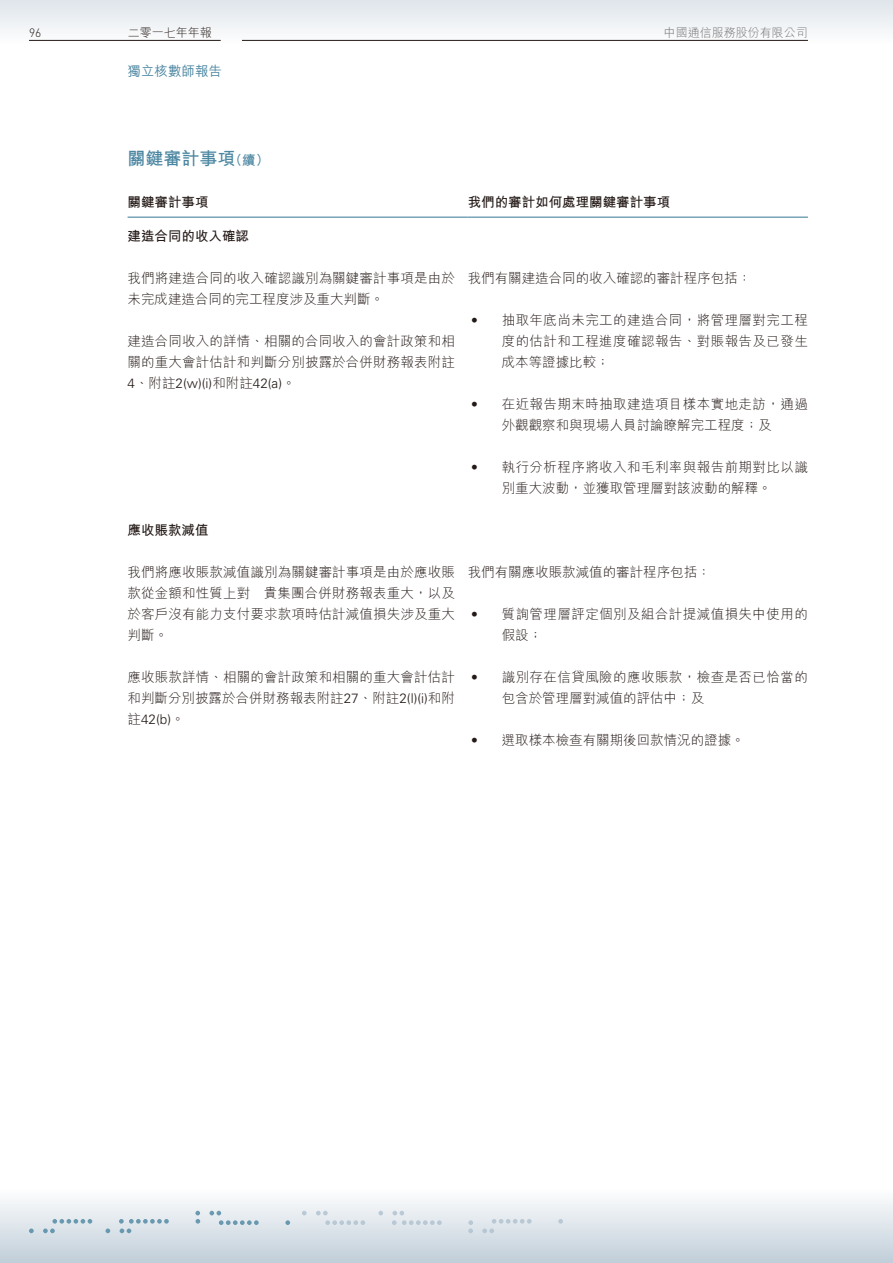
<style>
.page{position:relative;width:893px;height:1263px;background:#fff}
.page>*{position:absolute;margin:0;border:0;box-sizing:border-box;transform-origin:0 0}
.t1{font:700 18px "M Hei HK";color:#4b86a1}
.t2{font:300 13.5px/21px "M Hei HK";letter-spacing:.01em;color:#231916}
.t3{font:300 13.5px/21px "M Hei HK";letter-spacing:.03em;color:#231916;text-align:center}
.t4{font:700 13.5px "M Hei HK";color:#231916}
.t5{font:300 13.5px "Univers LT Std";color:#231916}
.t6{font:500 13.5px "M Hei HK";color:#4b86a1}
.t7{font:300 12px "M Hei HK";color:#727272}
.t8{font:300 12px "M Hei HK";color:#231916}
.t9{font:300 12px "DIN Pro";color:#231916}
.s1{font-size:13.5px}
.s2{font-family:"M Hei HK"}
.s3{font-family:"Univers LT Std"}
</style>
<div class="page">
<div style="left:0;top:0;width:893px;height:51px;background:linear-gradient(to bottom,#dfe5eb,#fff)"></div>
<div style="left:0;top:1178px;width:893px;height:85px;background:linear-gradient(to bottom,#fff,#c1ced9)"></div>
<svg style="left:43px;top:1219px;width:49px;height:14px"></svg>
<svg style="left:29px;top:1228px;width:5px;height:5px"></svg>
<svg style="left:119px;top:1219px;width:50px;height:14px"></svg>
<svg style="left:106px;top:1228px;width:4px;height:5px"></svg>
<svg style="left:209px;top:1211px;width:50px;height:14px"></svg>
<svg style="left:195px;top:1211px;width:5px;height:12px"></svg>
<svg style="left:285px;top:1220px;width:5px;height:5px"></svg>
<svg style="left:316px;top:1211px;width:49px;height:14px"></svg>
<svg style="left:302px;top:1211px;width:5px;height:4px"></svg>
<svg style="left:392px;top:1211px;width:50px;height:14px"></svg>
<svg style="left:378px;top:1211px;width:5px;height:4px"></svg>
<svg style="left:482px;top:1219px;width:50px;height:14px"></svg>
<svg style="left:468px;top:1220px;width:5px;height:13px"></svg>
<svg style="left:558px;top:1219px;width:5px;height:4px"></svg>
<hr style="left:29px;top:40px;width:192px;height:1px;background:#231916">
<hr style="left:242px;top:40px;width:566px;height:1px;background:#231916">
<hr style="left:128px;top:217px;width:340px;height:1px;background:#4b86a1">
<hr style="left:468px;top:217px;width:340px;height:1px;background:#4b86a1">
<p class="t9" style="left:29px;top:24px;width:14px">96</p>
<p class="t8" style="left:128px;top:24px;width:85px">二零一七年年報</p>
<p class="t7" style="left:664px;top:24px;width:145px">中國通信服務股份有限公司</p>
<p class="t6" style="left:128px;top:61px;width:96px">獨立核數師報告</p>
<h1 class="t1" style="left:128px;top:145px;width:143px">關鍵審計事項<span class="s1">（續）</span></h1>
<p class="t4" style="left:128px;top:193px;width:82px">關鍵審計事項</p>
<p class="t4" style="left:468px;top:193px;width:204px">我們的審計如何處理關鍵審計事項</p>
<p class="t4" style="left:128px;top:226px;width:123px">建造合同的收入確認</p>
<p class="t2" style="left:128px;top:267px;width:329px">我們將建造合同的收入確認識別為關鍵審計事項是由於未完成建造合同的完工程度涉及重大判斷。</p>
<p class="t2" style="left:128px;top:330px;width:329px">建造合同收入的詳情、相關的合同收入的會計政策和相關的重大會計估計和判斷分別披露於合併財務報表附註</p>
<p class="t5" style="left:128px;top:375px;width:170px">4<span class="s2">、附註</span>2(w)(i)<span class="s2">和附註</span>42(a)<span class="s2">。</span></p>
<p class="t2" style="left:468px;top:267px;width:285px">我們有關建造合同的收入確認的審計程序包括：</p>
<p class="t2" style="left:502px;top:309px;width:308px;text-align:justify;text-indent:-31px"><span class="s3">•</span> 抽取年底尚未完工的建造合同，將管理層對完工程度的估計和工程進度確認報告、對賬報告及已發生成本等證據比較；</p>
<p class="t3" style="left:471px;top:393px;width:338px"><span class="s3">•</span> 在近報告期末時抽取建造項目樣本實地走訪，通過外觀觀察和與現場人員討論瞭解完工程度；及</p>
<p class="t3" style="left:471px;top:456px;width:338px"><span class="s3">•</span> 執行分析程序將收入和毛利率與報告前期對比以識別重大波動，並獲取管理層對該波動的解釋。</p>
<p class="t4" style="left:128px;top:521px;width:82px">應收賬款減值</p>
<p class="t2" style="left:128px;top:561px;width:329px;text-align:justify">我們將應收賬款減值識別為關鍵審計事項是由於應收賬款從金額和性質上對 貴集團合併財務報表重大，以及於客戶沒有能力支付要求款項時估計減值損失涉及重大判斷。</p>
<p class="t2" style="left:128px;top:666px;width:329px">應收賬款詳情、相關的會計政策和相關的重大會計估計和判斷分別披露於合併財務報表附註<span class="s3">27</span>、附註<span class="s3">2(l)(i)</span>和附</p>
<p class="t5" style="left:128px;top:711px;width:59px"><span class="s2">註</span>42(b)<span class="s2">。</span></p>
<p class="t2" style="left:468px;top:561px;width:244px">我們有關應收賬款減值的審計程序包括：</p>
<p class="t3" style="left:502px;top:603px;width:308px;text-align:left;text-indent:-31px"><span class="s3">•</span> 質詢管理層評定個別及組合計提減值損失中使用的假設；</p>
<p class="t3" style="left:502px;top:666px;width:308px;text-align:left;text-indent:-31px"><span class="s3">•</span> 識別存在信貸風險的應收賬款，檢查是否已恰當的包含於管理層對減值的評估中；及</p>
<p class="t2" style="left:471px;top:729px;width:275px"><span class="s3">•</span> 選取樣本檢查有關期後回款情況的證據。</p>
</div>
